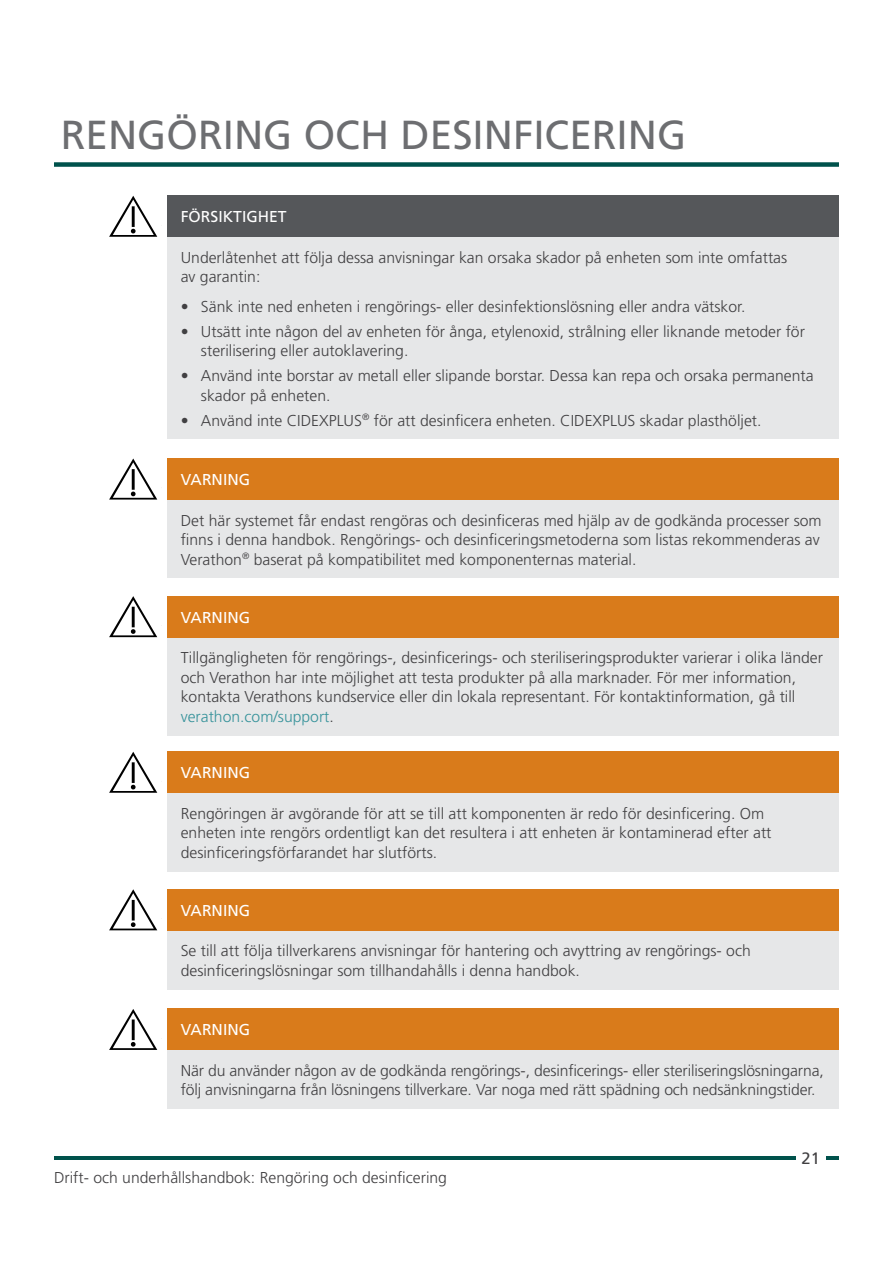
<style>
.page{position:relative;width:893px;height:1263px;background:#fff}
.page>*{position:absolute;margin:0;border:0;box-sizing:border-box;transform-origin:0 0}
.Heading_1{font:40.5px "Frutiger LT Std";color:#6d6e71}
.t1{font:16.5px "Frutiger LT Std";color:#414042}
.Caution_Text{font:300 15.75px/19.5px "Frutiger LT Std";color:#414042}
.Caution_Heading{font:15.75px "Frutiger LT Std";color:#fff}
.s1{color:#38939b}
</style>
<div class="page">
<hr style="left:54px;top:1156px;width:785px;height:3px;background:#00524c">
<div style="left:796px;top:1151px;width:29px;height:14px;background:#fff"></div>
<div style="left:54px;top:162px;width:785px;height:5px;background:#00524c"></div>
<div style="left:167px;top:235px;width:672px;height:204px;background:#e6e7e8"></div>
<div style="left:167px;top:196px;width:672px;height:41px;background:#55575a"></div>
<svg style="left:109px;top:196px;width:49px;height:41px"></svg>
<div style="left:167px;top:497px;width:672px;height:81px;background:#e6e7e8"></div>
<div style="left:167px;top:458px;width:672px;height:41px;background:#d97b1b"></div>
<svg style="left:109px;top:458px;width:48px;height:41px"></svg>
<div style="left:167px;top:635px;width:672px;height:100px;background:#e6e7e8"></div>
<div style="left:167px;top:596px;width:672px;height:41px;background:#d97b1b"></div>
<svg style="left:109px;top:596px;width:48px;height:41px"></svg>
<div style="left:167px;top:791px;width:672px;height:80px;background:#e6e7e8"></div>
<div style="left:167px;top:752px;width:672px;height:41px;background:#d97b1b"></div>
<svg style="left:109px;top:752px;width:49px;height:41px"></svg>
<div style="left:167px;top:928px;width:672px;height:61px;background:#e6e7e8"></div>
<div style="left:167px;top:889px;width:672px;height:41px;background:#d97b1b"></div>
<svg style="left:109px;top:889px;width:48px;height:41px"></svg>
<div style="left:167px;top:1048px;width:672px;height:61px;background:#e6e7e8"></div>
<div style="left:167px;top:1009px;width:672px;height:41px;background:#d97b1b"></div>
<svg style="left:109px;top:1009px;width:49px;height:41px"></svg>
<h1 class="Heading_1" style="left:61px;top:111px;width:627px">RENGÖRING OCH DESINFICERING</h1>
<p class="Caution_Heading" style="left:181px;top:207px;width:107px">FÖRSIKTIGHET</p>
<p class="Caution_Text" style="left:181px;top:248px;width:608px">Underlåtenhet att följa dessa anvisningar kan orsaka skador på enheten som inte omfattas av garantin:</p>
<p class="Caution_Text" style="left:181px;top:297px;width:566px">• Sänk inte ned enheten i rengörings- eller desinfektionslösning eller andra vätskor.</p>
<p class="Caution_Text" style="left:201px;top:322px;width:605px;text-indent:-20px">• Utsätt inte någon del av enheten för ånga, etylenoxid, strålning eller liknande metoder för sterilisering eller autoklavering.</p>
<p class="Caution_Text" style="left:201px;top:366px;width:614px;text-indent:-20px">• Använd inte borstar av metall eller slipande borstar. Dessa kan repa och orsaka permanenta skador på enheten.</p>
<p class="Caution_Text" style="left:181px;top:410px;width:582px">• Använd inte CIDEXPLUS<sup>®</sup> för att desinficera enheten. CIDEXPLUS skadar plasthöljet.</p>
<p class="Caution_Heading" style="left:181px;top:470px;width:71px">VARNING</p>
<p class="Caution_Text" style="left:181px;top:511px;width:642px">Det här systemet får endast rengöras och desinficeras med hjälp av de godkända processer som finns i denna handbok. Rengörings- och desinficeringsmetoderna som listas rekommenderas av<br>Verathon<sup>®</sup> baserat på kompatibilitet med komponenternas material.</p>
<p class="Caution_Heading" style="left:181px;top:608px;width:71px">VARNING</p>
<p class="Caution_Text" style="left:181px;top:648px;width:644px">Tillgängligheten för rengörings-, desinficerings- och steriliseringsprodukter varierar i olika länder och Verathon har inte möjlighet att testa produkter på alla marknader. För mer information, kontakta Verathons kundservice eller din lokala representant. För kontaktinformation, gå till <span class="s1">verathon.com/support</span>.</p>
<p class="Caution_Heading" style="left:181px;top:763px;width:71px">VARNING</p>
<p class="Caution_Text" style="left:181px;top:804px;width:592px">Rengöringen är avgörande för att se till att komponenten är redo för desinficering. Om enheten inte rengörs ordentligt kan det resultera i att enheten är kontaminerad efter att desinficeringsförfarandet har slutförts.</p>
<p class="Caution_Heading" style="left:181px;top:901px;width:71px">VARNING</p>
<p class="Caution_Text" style="left:181px;top:941px;width:571px">Se till att följa tillverkarens anvisningar för hantering och avyttring av rengörings- och desinficeringslösningar som tillhandahålls i denna handbok.</p>
<p class="Caution_Heading" style="left:181px;top:1020px;width:71px">VARNING</p>
<p class="Caution_Text" style="left:181px;top:1061px;width:645px">När du använder någon av de godkända rengörings-, desinficerings- eller steriliseringslösningarna, följ anvisningarna från lösningens tillverkare. Var noga med rätt spädning och nedsänkningstider.</p>
<p class="Caution_Text" style="left:54px;top:1168px;width:394px">Drift- och underhållshandbok: Rengöring och desinficering</p>
<p class="t1" style="left:801px;top:1148px;width:20px">21</p>
</div>
